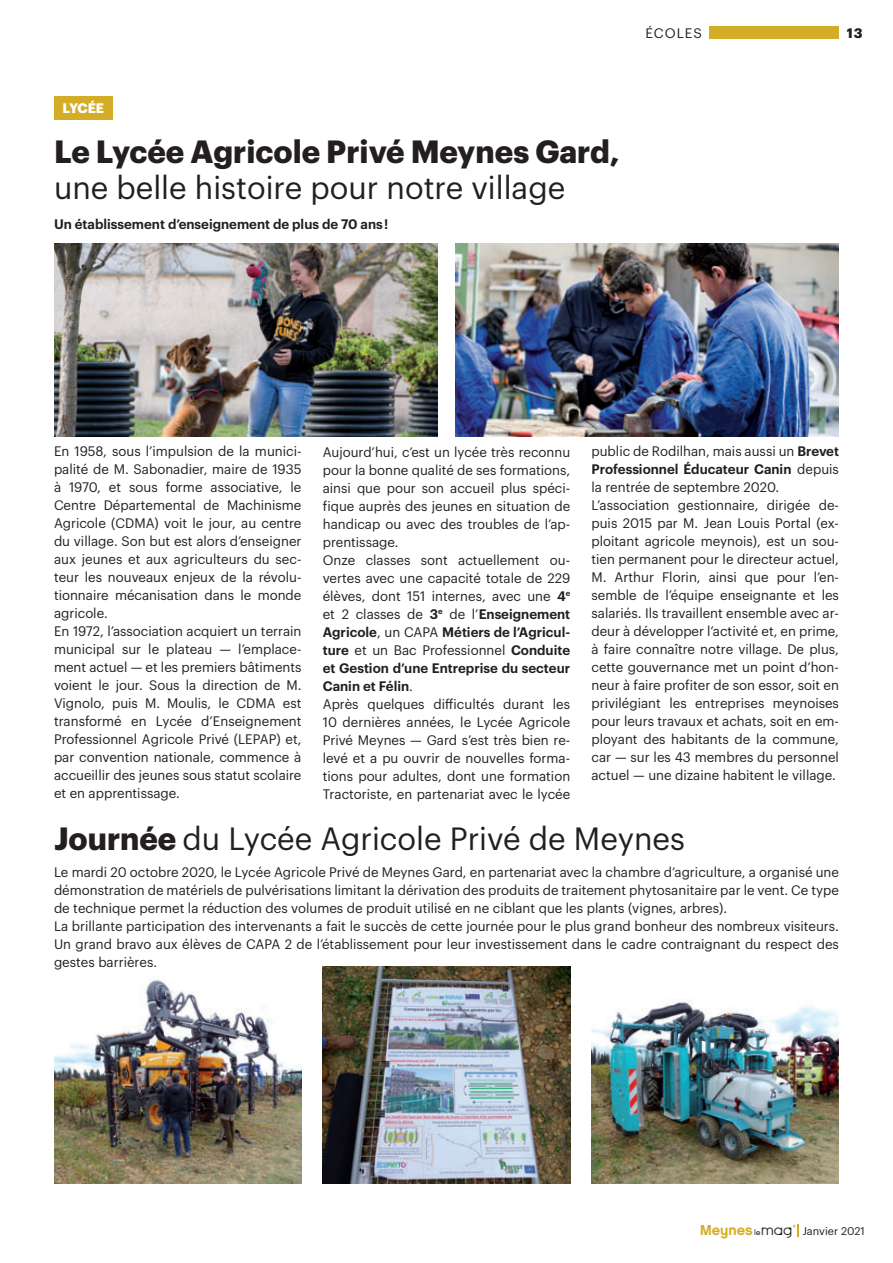
<style>
.page{position:relative;width:893px;height:1263px;background:#fff}
.page>*{position:absolute;margin:0;border:0;box-sizing:border-box;transform-origin:0 0}
.t1{font:31.5px "Graphik";color:#231f20}
.t2{font:700 31.5px "Graphik";color:#231f20}
.t3{font:13.5px/18px "Graphik";color:#231f20}
.t4{font:600 13.5px "Graphik";color:#231f20}
.t5{font:700 13.5px "Graphik";letter-spacing:-.03em;color:#fff}
.t6{font:700 13.5px "Graphik";color:#231f20}
.t7{font:10.95px "Graphik";color:#231f20}
.s1{font-weight:600}
.s2{font-weight:700}
.s3{font-family:"Chalet New York Nineteen Eighty";font-size:14.4px;color:#d4ad28}
.s4{font-family:"Harry Plain";font-size:7.95px}
.s5{font-family:"Seraphic Organism";font-size:13.5px}
</style>
<div class="page">
<div style="left:709px;top:26px;width:130px;height:13px;background:#d4ad28"></div>
<svg style="left:798px;top:1224px;width:1px;height:13px"></svg>
<div style="left:54px;top:96px;width:59px;height:24px;background:#d4ad28"></div>
<img style="left:54px;top:979px;width:247px;height:204px">
<img style="left:54px;top:243px;width:384px;height:194px">
<img style="left:455px;top:243px;width:384px;height:194px">
<img style="left:591px;top:1001px;width:248px;height:182px">
<img style="left:323px;top:966px;width:247px;height:217px">
<p class="t5" style="left:63px;top:98px;width:43px">LYCÉE</p>
<h1 class="t2" style="left:54px;top:127px;width:567px">Le Lycée Agricole Privé Meynes Gard,</h1>
<h1 class="t1" style="left:54px;top:164px;width:513px">une belle histoire pour notre village</h1>
<p class="t4" style="left:54px;top:214px;width:336px">Un établissement d’enseignement de plus de 70 ans !</p>
<p class="t3" style="left:645px;top:23px;width:58px">ÉCOLES</p>
<p class="t6" style="left:847px;top:23px;width:17px">13</p>
<p class="t3" style="left:54px;top:441px;width:249px">En 1958, sous l’impulsion de la munici&shy;palité de M. Sabonadier, maire de 1935 à 1970, et sous forme associative, le Centre Départemental de Machinisme Agricole (CDMA) voit le jour, au centre du village. Son but est alors d’enseigner aux jeunes et aux agriculteurs du sec&shy;teur les nouveaux enjeux de la révolu&shy;tionnaire mécanisation dans le monde agricole.<br>En 1972, l’association acquiert un terrain municipal sur le plateau — l’emplace&shy;ment actuel — et les premiers bâtiments voient le jour. Sous la direction de M.<br>Vignolo, puis M. Moulis, le CDMA est transformé en Lycée d’Enseignement Professionnel Agricole Privé (LEPAP) et, par convention nationale, commence à accueillir des jeunes sous statut scolaire et en apprentissage.</p>
<p class="t3" style="left:323px;top:442px;width:249px">Aujourd’hui, c’est un lycée très reconnu pour la bonne qualité de ses formations, ainsi que pour son accueil plus spéci&shy;fique auprès des jeunes en situation de handicap ou avec des troubles de l’ap&shy;prentissage.<br>Onze classes sont actuellement ou&shy;vertes avec une capacité totale de 229 élèves, dont 151 internes, avec une <span class="s1">4</span><sup>e </sup>et 2 classes de <span class="s1">3</span><sup>e</sup> de l’<span class="s1">Enseignement Agricole</span>, un CAPA <span class="s1">Métiers de l’Agricul&shy;ture</span> et un Bac Professionnel <span class="s1">Conduite et Gestion d’une Entreprise du secteur Canin et Félin</span>.<br>Après quelques difficultés durant les 10 dernières années, le Lycée Agricole Privé Meynes — Gard s’est très bien re&shy;levé et a pu ouvrir de nouvelles forma&shy;tions pour adultes, dont une formation Tractoriste, en partenariat avec le lycée</p>
<p class="t3" style="left:591px;top:441px;width:249px">public de Rodilhan, mais aussi un <span class="s1">Brevet Professionnel Éducateur Canin</span> depuis la rentrée de septembre 2020.<br>L’association gestionnaire, dirigée de&shy;puis 2015 par M. Jean Louis Portal (ex&shy;ploitant agricole meynois), est un sou&shy;tien permanent pour le directeur actuel, M. Arthur Florin, ainsi que pour l’en&shy;semble de l’équipe enseignante et les salariés. Ils travaillent ensemble avec ar&shy;deur à développer l’activité et, en prime, à faire connaître notre village. De plus, cette gouvernance met un point d’hon&shy;neur à faire profiter de son essor, soit en privilégiant les entreprises meynoises pour leurs travaux et achats, soit en em&shy;ployant des habitants de la commune, car — sur les 43 membres du personnel actuel — une dizaine habitent le village.</p>
<h1 class="t1" style="left:54px;top:815px;width:633px"><span class="s2">Journée</span> du Lycée Agricole Privé de Meynes</h1>
<p class="t3" style="left:54px;top:862px;width:786px">Le mardi 20 octobre 2020, le Lycée Agricole Privé de Meynes Gard, en partenariat avec la chambre d’agriculture, a organisé une démonstration de matériels de pulvérisations limitant la dérivation des produits de traitement phytosanitaire par le vent. Ce type de technique permet la réduction des volumes de produit utilisé en ne ciblant que les plants (vignes, arbres).<br>La brillante participation des intervenants a fait le succès de cette journée pour le plus grand bonheur des nombreux visiteurs.<br>Un grand bravo aux élèves de CAPA 2 de l’établissement pour leur investissement dans le cadre contraignant du respect des gestes barrières.</p>
<p class="t7" style="left:700px;top:1222px;width:166px"><span class="s3">Meynes</span> <span class="s4">le</span><span class="s5">Mag</span><sup>’</sup> Janvier 2021</p>
</div>
